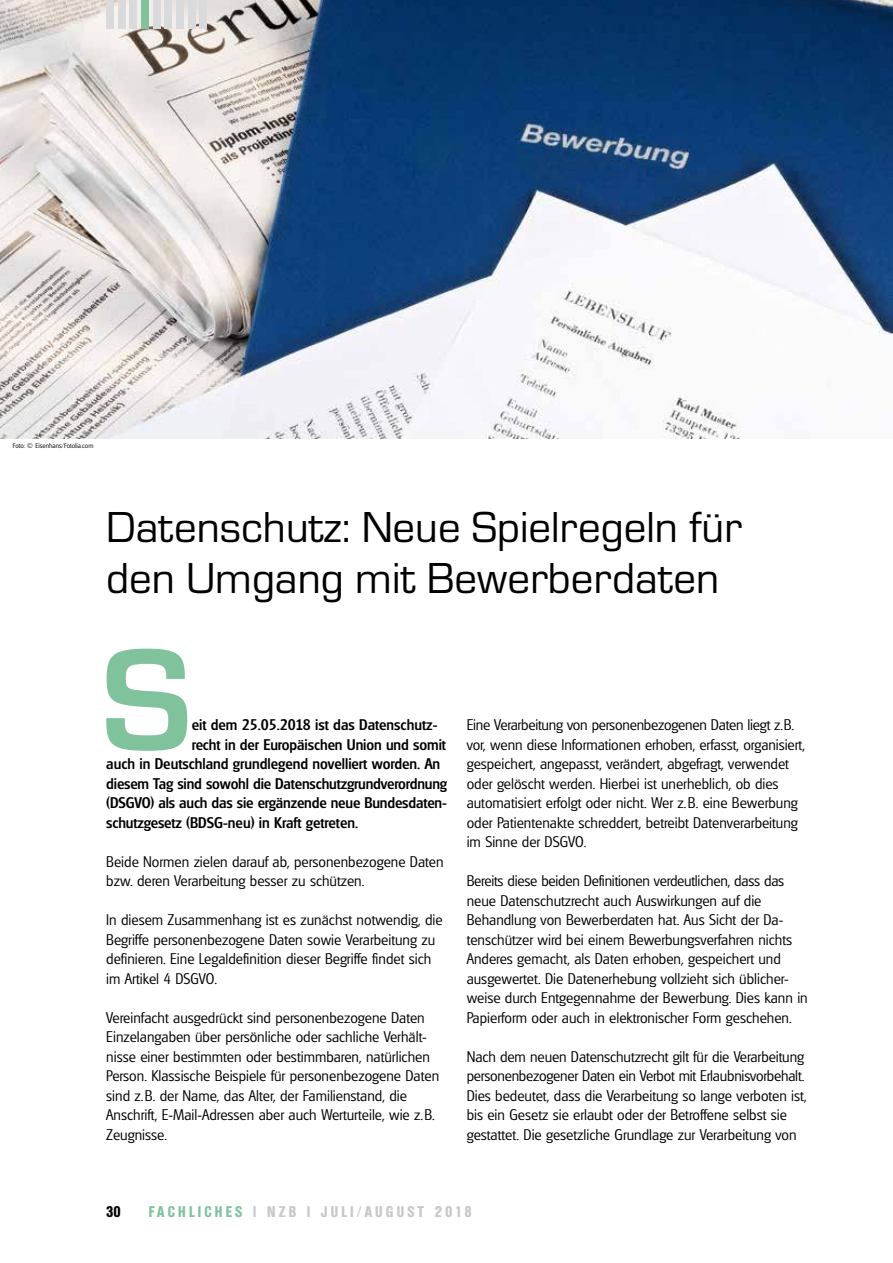
<style>
.page{position:relative;width:893px;height:1263px;background:#fff}
.page>*{position:absolute;margin:0;border:0;box-sizing:border-box;transform-origin:0 0}
.t1{font:700 150.45px "Micro Square";color:#80c29c}
.t2{font:45px/51px "Micro Square";color:#000}
.t3{font:300 15px/19.5px "Glasgow";color:#000}
.t4{font:500 15px "Glasgow";letter-spacing:-.005em;color:#000}
.t5{font:700 condensed 15px "Olympia";letter-spacing:.215em;color:#c6c7c8}
.t6{font:700 condensed 15px "Olympia";color:#000}
.t7{font:300 6.75px "Glasgow";color:#000}
.s1{color:#80c29c}
</style>
<div class="page">
<img style="left:0;top:0;width:893px;height:438px">
<div style="left:106px;top:0;width:8px;height:28px;background:#d9dadb"></div>
<div style="left:118px;top:0;width:8px;height:28px;background:#d9dadb"></div>
<div style="left:130px;top:0;width:7px;height:28px;background:#d9dadb"></div>
<div style="left:141px;top:0;width:8px;height:28px;background:#80c29c"></div>
<div style="left:153px;top:0;width:8px;height:28px;background:#d9dadb"></div>
<div style="left:165px;top:0;width:7px;height:28px;background:#d9dadb"></div>
<div style="left:176px;top:0;width:8px;height:28px;background:#d9dadb"></div>
<div style="left:188px;top:0;width:8px;height:28px;background:#d9dadb"></div>
<div style="left:200px;top:0;width:7px;height:28px;background:#d9dadb"></div>
<p class="t7" style="left:13px;top:441px;width:82px">Foto: © Eisenhans/Fotolia.com</p>
<h2 class="t2" style="left:106px;top:502px;width:637px">Datenschutz: Neue Spielregeln für den Umgang mit Bewerberdaten</h2>
<h1 class="t1" style="left:102px;top:618px;width:92px">S</h1>
<p class="t4" style="left:192px;top:716px;width:247px">eit dem 25.05.2018 ist das Datenschutz-</p>
<p class="t4" style="left:192px;top:735px;width:256px">recht in der Europäischen Union und somit</p>
<p class="t4" style="left:106px;top:755px;width:335px">auch in Deutschland grundlegend novelliert worden. An</p>
<p class="t4" style="left:106px;top:774px;width:342px">diesem Tag sind sowohl die Datenschutzgrundverordnung</p>
<p class="t4" style="left:106px;top:794px;width:342px">(DSGVO) als auch das sie ergänzende neue Bundesdaten-</p>
<p class="t4" style="left:106px;top:813px;width:253px">schutzgesetz (BDSG-neu) in Kraft getreten.</p>
<p class="t3" style="left:106px;top:852px;width:339px">Beide Normen zielen darauf ab, personenbezogene Daten bzw. deren Verarbeitung besser zu schützen.</p>
<p class="t3" style="left:106px;top:910px;width:338px">In diesem Zusammenhang ist es zunächst notwendig, die Begriffe personenbezogene Daten sowie Verarbeitung zu definieren. Eine Legaldefinition dieser Begriffe findet sich im Artikel 4 DSGVO.</p>
<p class="t3" style="left:106px;top:1008px;width:334px">Vereinfacht ausgedrückt sind personenbezogene Daten Einzelangaben über persönliche oder sachliche Verhält&shy;nisse einer bestimmten oder bestimmbaren, natürlichen Person. Klassische Beispiele für personenbezogene Daten sind z. B. der Name, das Alter, der Familienstand, die Anschrift, E-Mail-Adressen aber auch Werturteile, wie z. B.<br>Zeugnisse.</p>
<p class="t3" style="left:467px;top:715px;width:340px">Eine Verarbeitung von personenbezogenen Daten liegt z. B. vor, wenn diese Informationen erhoben, erfasst, organisiert, gespeichert, angepasst, verändert, abgefragt, verwendet oder gelöscht werden. Hierbei ist unerheblich, ob dies automatisiert erfolgt oder nicht. Wer z.B. eine Bewerbung oder Patientenakte schreddert, betreibt Datenverarbeitung im Sinne der DSGVO.</p>
<p class="t3" style="left:467px;top:871px;width:343px">Bereits diese beiden Definitionen verdeutlichen, dass das neue Datenschutzrecht auch Auswirkungen auf die Behandlung von Bewerberdaten hat. Aus Sicht der Da&shy;tenschützer wird bei einem Bewerbungsverfahren nichts Anderes gemacht, als Daten erhoben, gespeichert und ausgewertet. Die Datenerhebung vollzieht sich üblicher&shy;weise durch Entgegennahme der Bewerbung. Dies kann in Papierform oder auch in elektronischer Form geschehen.</p>
<p class="t3" style="left:467px;top:1047px;width:342px">Nach dem neuen Datenschutzrecht gilt für die Verarbeitung personenbezogener Daten ein Verbot mit Erlaubnisvorbehalt.<br>Dies bedeutet, dass die Verarbeitung so lange verboten ist, bis ein Gesetz sie erlaubt oder der Betroffene selbst sie gestattet. Die gesetzliche Grundlage zur Verarbeitung von</p>
<p class="t6" style="left:106px;top:1203px;width:16px">30</p>
<p class="t5" style="left:149px;top:1203px;width:324px"><span class="s1">FACHLICHES</span> | NZB | JULI/AUGUST 2018</p>
</div>
